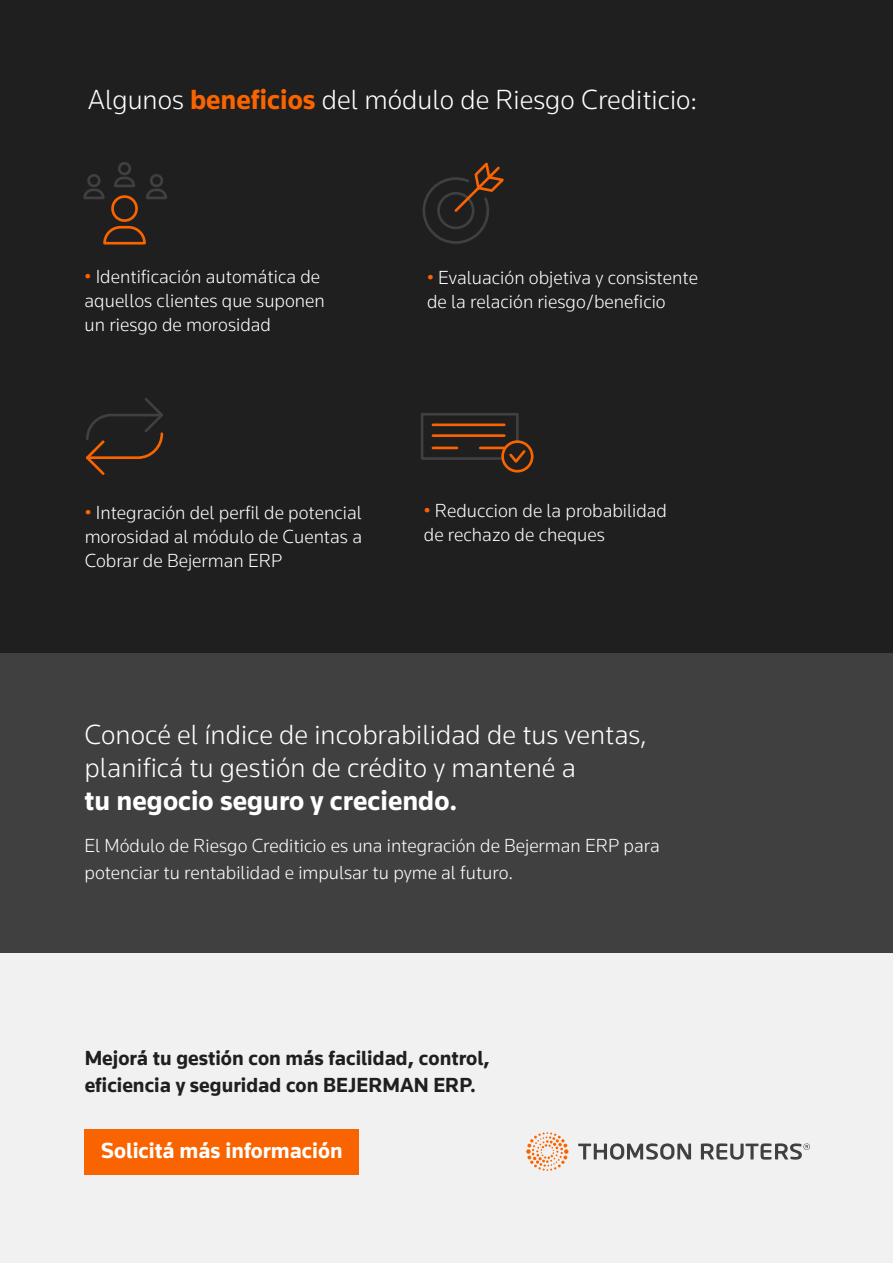
<style>
.page{position:relative;width:893px;height:1263px;background:#fff}
.page>*{position:absolute;margin:0;border:0;box-sizing:border-box;transform-origin:0 0}
.t1{font:300 28.5px/33px "Knowledge 2017";color:#fff}
.t2{font:700 28.5px "Knowledge 2017";color:#fff}
.t3{font:700 22.5px "Knowledge 2017";color:#fff}
.t4{font:700 21px/27px "Knowledge 2017";color:#1f1f1f}
.t5{font:300 19.5px/24px "Knowledge 2017";color:#fff}
.s1{font-weight:700;color:#fa6400}
.s2{color:#fa6400}
</style>
<div class="page">
<div style="left:0;top:953px;width:893px;height:310px;background:#f1f1f1"></div>
<div style="left:0;top:652px;width:893px;height:301px;background:#404040"></div>
<div style="left:0;top:0;width:893px;height:652px;background:#1f1f1f"></div>
<div style="left:85px;top:1129px;width:274px;height:45px;background:#fa6400"></div>
<svg style="left:578px;top:1143px;width:232px;height:17px"></svg>
<svg style="left:526px;top:1132px;width:42px;height:39px"></svg>
<svg style="left:114px;top:176px;width:21px;height:11px"></svg>
<div style="left:118px;top:162px;width:13px;height:13px;border:3px solid #404040;border-radius:50%"></div>
<svg style="left:83px;top:188px;width:22px;height:11px"></svg>
<div style="left:87px;top:174px;width:14px;height:13px;border:3px solid #404040;border-radius:50%"></div>
<svg style="left:146px;top:188px;width:21px;height:11px"></svg>
<div style="left:150px;top:174px;width:13px;height:13px;border:3px solid #404040;border-radius:50%"></div>
<div style="left:111px;top:195px;width:27px;height:27px;border:3px solid #fa6400;border-radius:50%"></div>
<svg style="left:103px;top:225px;width:43px;height:20px"></svg>
<svg style="left:422px;top:162px;width:82px;height:82px"></svg>
<svg style="left:86px;top:398px;width:78px;height:77px"></svg>
<div style="left:501px;top:440px;width:32px;height:32px;border:3px solid #fa6400;border-radius:50%"></div>
<svg style="left:421px;top:413px;width:107px;height:53px"></svg>
<h1 class="t1" style="left:88px;top:82px;width:611px">Algunos <span class="s1">beneficios</span> del módulo de Riesgo Crediticio:</h1>
<p class="t5" style="left:85px;top:264px;width:242px"><span class="s2">•</span> Identificación automática de aquellos clientes que suponen un riesgo de morosidad</p>
<p class="t5" style="left:427px;top:265px;width:272px"><span class="s2">•</span> Evaluación objetiva y consistente de la relación riesgo/beneficio</p>
<p class="t5" style="left:85px;top:500px;width:279px;text-align:justify"><span class="s2">•</span> Integración del perfil de potencial morosidad al módulo de Cuentas a Cobrar de Bejerman ERP</p>
<p class="t5" style="left:424px;top:499px;width:245px"><span class="s2">•</span> Reduccion de la probabilidad de rechazo de cheques</p>
<h1 class="t1" style="left:85px;top:717px;width:563px">Conocé el índice de incobrabilidad de tus ventas, planificá tu gestión de crédito y mantené a</h1>
<h1 class="t2" style="left:85px;top:783px;width:374px">tu negocio seguro y creciendo.</h1>
<p class="t5" style="left:85px;top:831px;width:577px;line-height:27px">El Módulo de Riesgo Crediticio es una integración de Bejerman ERP para potenciar tu rentabilidad e impulsar tu pyme al futuro.</p>
<p class="t4" style="left:85px;top:1044px;width:407px">Mejorá tu gestión con más facilidad, control, eficiencia y seguridad con BEJERMAN ERP.</p>
<p class="t3" style="left:101px;top:1137px;width:243px">Solicitá más información</p>
</div>
